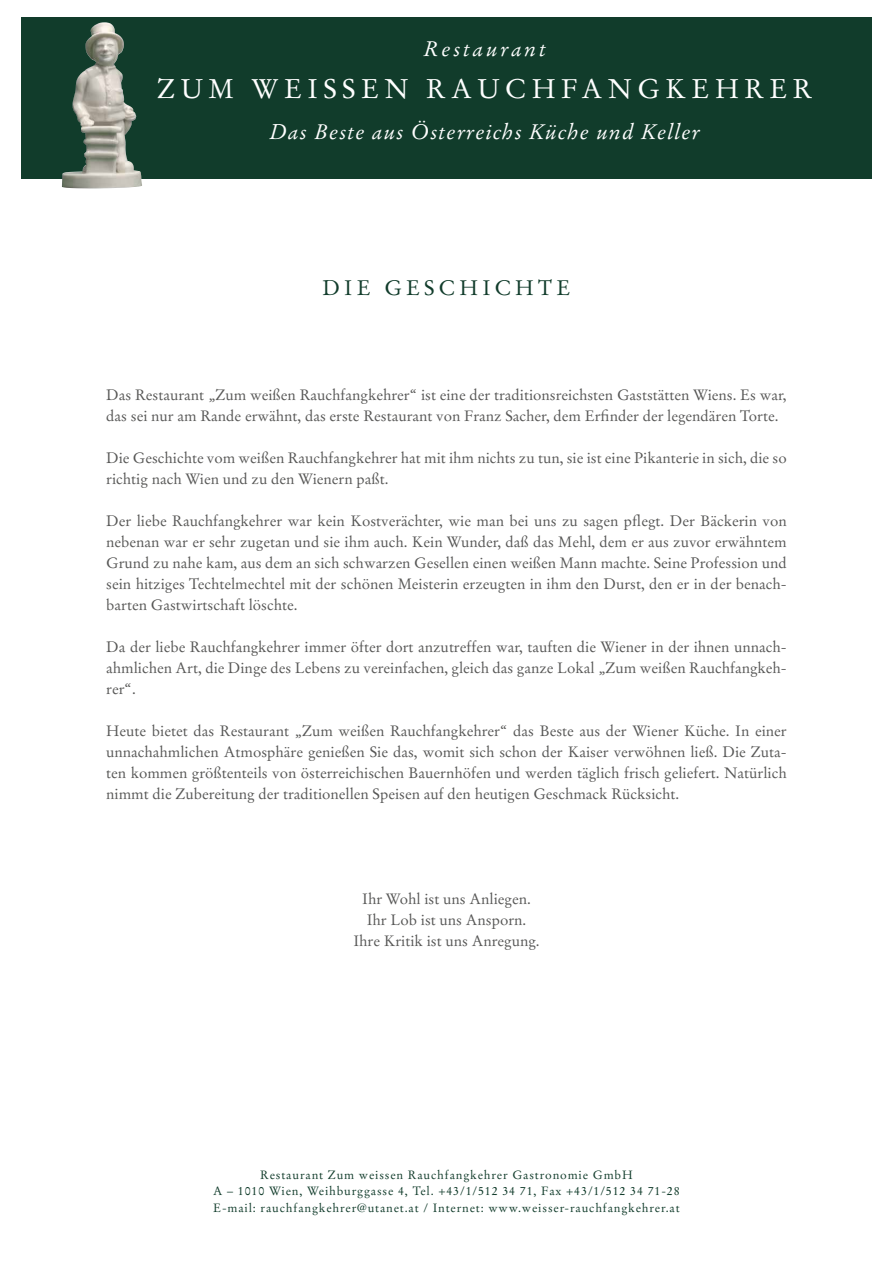
<style>
.page{position:relative;width:893px;height:1263px;background:#fff}
.page>*{position:absolute;margin:0;border:0;box-sizing:border-box;transform-origin:0 0}
.t1{font:27px "Stempel Garamond CE";letter-spacing:.2em;color:#fff}
.t2{font:italic 21px "Stempel Garamond CE";letter-spacing:.05em;color:#fff}
.t3{font:21px "Stempel Garamond CE";letter-spacing:.2em;color:#113c2b}
.t4{font:italic 21px "Stempel Garamond CE";letter-spacing:.13em;color:#fff}
.t5{font:15px/21px "Stempel Garamond CE";color:#575756;text-align:justify}
.t6{font:12px/16.5px "Stempel Garamond CE";letter-spacing:.07em;color:#113c2b;text-align:center}
</style>
<div class="page">
<div style="left:21px;top:17px;width:851px;height:162px;background:#113c2b"></div>
<img style="left:72px;top:22px;width:31px;height:133px">
<h2 class="t4" style="left:423px;top:36px;width:124px">Restaurant</h2>
<h1 class="t1" style="left:157px;top:72px;width:656px">ZUM WEISSEN RAUCHFANGKEHRER</h1>
<h2 class="t2" style="left:270px;top:118px;width:432px">Das Beste aus Österreichs Küche und Keller</h2>
<h2 class="t3" style="left:323px;top:275px;width:249px">DIE GESCHICHTE</h2>
<p class="t5" style="left:106px;top:384px;width:682px">Das Restaurant „Zum weißen Rauchfangkehrer“ ist eine der traditionsreichsten Gaststätten Wiens. Es war, das sei nur am Rande erwähnt, das erste Restaurant von Franz Sacher, dem Erfinder der legendären Torte.</p>
<p class="t5" style="left:106px;top:447px;width:682px">Die Geschichte vom weißen Rauchfangkehrer hat mit ihm nichts zu tun, sie ist eine Pikanterie in sich, die so richtig nach Wien und zu den Wienern paßt.</p>
<p class="t5" style="left:106px;top:510px;width:682px">Der liebe Rauchfangkehrer war kein Kostverächter, wie man bei uns zu sagen pflegt. Der Bäckerin von nebenan war er sehr zugetan und sie ihm auch. Kein Wunder, daß das Mehl, dem er aus zuvor erwähntem Grund zu nahe kam, aus dem an sich schwarzen Gesellen einen weißen Mann machte. Seine Profession und sein hitziges Techtelmechtel mit der schönen Meisterin erzeugten in ihm den Durst, den er in der benach&shy;barten Gastwirtschaft löschte.</p>
<p class="t5" style="left:106px;top:636px;width:682px">Da der liebe Rauchfangkehrer immer öfter dort anzutreffen war, tauften die Wiener in der ihnen unnach&shy;ahmlichen Art, die Dinge des Lebens zu vereinfachen, gleich das ganze Lokal „Zum weißen Rauchfangkeh&shy;rer“.</p>
<p class="t5" style="left:106px;top:720px;width:682px">Heute bietet das Restaurant „Zum weißen Rauchfangkehrer“ das Beste aus der Wiener Küche. In einer unnachahmlichen Atmosphäre genießen Sie das, womit sich schon der Kaiser verwöhnen ließ. Die Zuta&shy;ten kommen größtenteils von österreichischen Bauernhöfen und werden täglich frisch geliefert. Natürlich nimmt die Zubereitung der traditionellen Speisen auf den heutigen Geschmack Rücksicht.</p>
<p class="t5" style="left:353px;top:888px;width:188px;text-align:center">Ihr Wohl ist uns Anliegen.<br>Ihr Lob ist uns Ansporn.<br>Ihre Kritik ist uns Anregung.</p>
<p class="t6" style="left:213px;top:1166px;width:468px">Restaurant Zum weissen Rauchfangkehrer Gastronomie GmbH<br>A – 1010 Wien, Weihburggasse 4, Tel. +43/1/512 34 71, Fax +43/1/512 34 71-28<br>E-mail: rauchfangkehrer@utanet.at / Internet: www.weisser-rauchfangkehrer.at</p>
</div>
